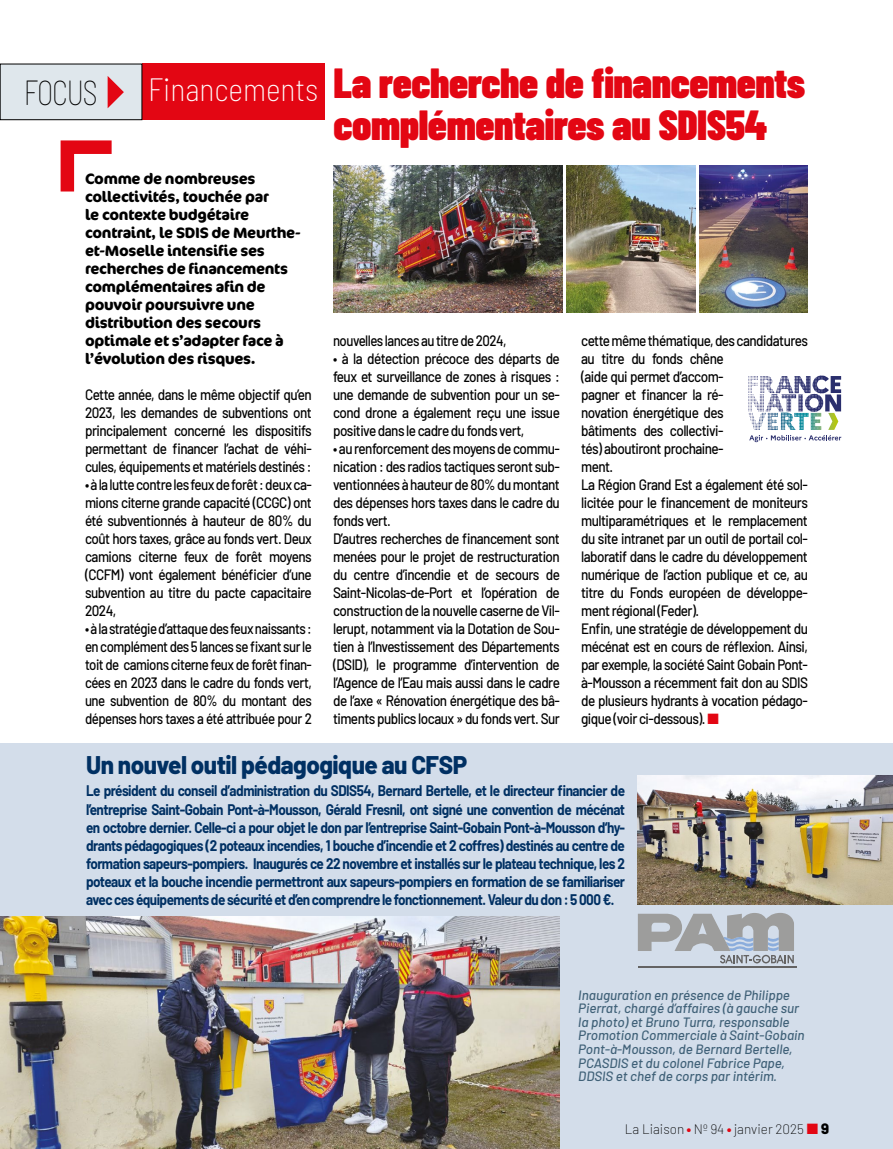
<style>
.page{position:relative;width:893px;height:1149px;background:#fff}
.page>*{position:absolute;margin:0;border:0;box-sizing:border-box;transform-origin:0 0}
.t1{font:900 42px/42px "Barlow Condensed";letter-spacing:-.01em;color:#e30613}
.t2{font:100 semi-condensed 35.55px "Barlow";letter-spacing:-.04em;color:#000;scale:.85 1}
.t3{font:200 semi-condensed 31.5px "Barlow";color:#fff}
.t4{font:800 25.5px "Barlow";letter-spacing:-.02em;color:#003063;scale:.95 1}
.t5{font:500 15px/18px "Barlow";letter-spacing:-.04em;color:#000;text-align:justify;scale:.9 1}
.t6{font:700 15px/18px "Barlow";letter-spacing:-.04em;color:#003063;text-align:justify;scale:.9 1}
.t7{font:700 15px/18px "Cocon OT";letter-spacing:-.02em;color:#000}
.t8{font:500 15px/18px "Barlow";letter-spacing:-.04em;color:#000;text-align:justify;scale:.88 1}
.t9{font:italic 500 13.5px/13.5px "Barlow";color:#4e7183}
.t10{font:200 13.5px "Barlow";color:#000}
.s1{color:#e30613}
.s2{font-family:"Barlow Condensed";font-weight:900;color:#e30613}
.s3{font-weight:800;font-size:15px}
</style>
<div class="page">
<div style="left:142px;top:64px;width:182px;height:56px;background:#e30613"></div>
<div style="left:0;top:64px;width:142px;height:56px;background:#dfe7ec"></div>
<svg style="left:108px;top:76px;width:16px;height:32px"></svg>
<div style="left:0;top:64px;width:142px;height:56px;border:1px solid #000"></div>
<svg style="left:60px;top:140px;width:52px;height:52px"></svg>
<div style="left:0;top:742px;width:893px;height:406px;background:#d3ddea"></div>
<img style="left:0;top:916px;width:560px;height:232px">
<svg style="left:638px;top:913px;width:156px;height:50px"></svg>
<hr style="left:638px;top:965px;width:159px;height:2px;background:#646363">
<img style="left:333px;top:166px;width:229px;height:147px">
<img style="left:567px;top:166px;width:129px;height:147px">
<img style="left:700px;top:166px;width:108px;height:147px">
<svg style="left:748px;top:375px;width:93px;height:67px"></svg>
<img style="left:638px;top:775px;width:255px;height:129px">
<h2 class="t2" style="left:24px;top:66px;width:88px">FOCUS</h2>
<h3 class="t3" style="left:148px;top:67px;width:172px">Financements</h3>
<p class="t7" style="left:85px;top:170px;width:217px">Comme de nombreuses collectivités, touchée par<br>le contexte budgétaire contraint, le SDIS de Meurthe&shy;et-Moselle intensifie ses recherches de financements complémentaires afin de pouvoir poursuivre une distribution des secours optimale et s’adapter face à l’évolution des risques.</p>
<p class="t5" style="left:85px;top:384px;width:253px">Cette année, dans le même objectif qu’en 2023, les demandes de subventions ont principalement concerné les dispositifs permettant de financer l’achat de véhi&shy;cules, équipements et matériels destinés :</p>
<p class="t5" style="left:85px;top:474px;width:253px">• à la lutte contre les feux de forêt : deux ca&shy;mions citerne grande capacité (CCGC) ont été subventionnés à hauteur de 80% du coût hors taxes, grâce au fonds vert. Deux camions citerne feux de forêt moyens (CCFM) vont également bénéficier d’une subvention au titre du pacte capacitaire 2024,</p>
<p class="t8" style="left:85px;top:618px;width:259px">• à la stratégie d’attaque des feux naissants : en complément des 5 lances se fixant sur le toit de camions citerne feux de forêt finan&shy;cées en 2023 dans le cadre du fonds vert, une subvention de 80% du montant des dépenses hors taxes a été attribuée pour 2</p>
<h1 class="t1" style="left:333px;top:60px;width:473px">La recherche de financements complémentaires au SDIS54</h1>
<p class="t8" style="left:333px;top:330px;width:199px">nouvelles lances au titre de 2024,</p>
<p class="t5" style="left:333px;top:348px;width:253px">• à la détection précoce des départs de feux et surveillance de zones à risques : une demande de subvention pour un se&shy;cond drone a également reçu une issue positive dans le cadre du fonds vert,</p>
<p class="t5" style="left:333px;top:438px;width:254px;text-align:left">• au renforcement des moyens de commu&shy;nication : des radios tactiques seront sub&shy;ventionnées à hauteur de 80% du montant des dépenses hors taxes dans le cadre du fonds vert.<br>D’autres recherches de financement sont menées pour le projet de restructuration du centre d’incendie et de secours de Saint-Nicolas-de-Port et l’opération de construction de la nouvelle caserne de Vil&shy;lerupt, notamment via la Dotation de Sou&shy;tien à l’Investissement des Départements (DSID), le programme d’intervention de l’Agence de l’Eau mais aussi dans le cadre de l’axe « Rénovation énergétique des bâ&shy;timents publics locaux » du fonds vert. Sur</p>
<p class="t5" style="left:581px;top:330px;width:254px;text-align:left">cette même thématique, des candidatures au titre du fonds chêne<br>(aide qui permet d’accom-<br>pagner et financer la ré-<br>novation énergétique des<br>bâtiments des collectivi-<br>tés) aboutiront prochaine-<br>ment.<br>La Région Grand Est a également été sol&shy;licitée pour le financement de moniteurs multiparamétriques et le remplacement du site intranet par un outil de portail col&shy;laboratif dans le cadre du développement numérique de l’action publique et ce, au titre du Fonds européen de développe&shy;ment régional (Feder).<br>Enfin, une stratégie de développement du mécénat est en cours de réflexion. Ainsi, par exemple, la société Saint Gobain Pont&shy;à-Mousson a récemment fait don au SDIS de plusieurs hydrants à vocation pédago&shy;gique (voir ci-dessous). <span class="s1">■</span></p>
<h3 class="t4" style="left:86px;top:745px;width:403px">Un nouvel outil pédagogique au CFSP</h3>
<p class="t6" style="left:86px;top:780px;width:600px">Le président du conseil d’administration du SDIS54, Bernard Bertelle, et le directeur financier de l’entreprise Saint-Gobain Pont-à-Mousson, Gérald Fresnil, ont signé une convention de mécénat en octobre dernier. Celle-ci a pour objet le don par l’entreprise Saint-Gobain Pont-à-Mousson d‘hy&shy;drants pédagogiques (2 poteaux incendies, 1 bouche d’incendie et 2 coffres) destinés au centre de formation sapeurs-pompiers. Inaugurés ce 22 novembre et installés sur le plateau technique, les 2 poteaux et la bouche incendie permettront aux sapeurs-pompiers en formation de se familiariser avec ces équipements de sécurité et d’en comprendre le fonctionnement. Valeur du don : 5 000 €.</p>
<p class="t9" style="left:578px;top:986px;width:228px">Inauguration en présence de Philippe Pierrat, chargé d’affaires (à gauche sur la photo) et Bruno Turra, responsable Promotion Commerciale à Saint-Gobain Pont-à-Mousson, de Bernard Bertelle, PCASDIS et du colonel Fabrice Pape, DDSIS et chef de corps par intérim.</p>
<p class="t10" style="left:625px;top:1119px;width:206px">La Liaison <span class="s2">•</span> Nº 94 <span class="s2">•</span> janvier 2025 <span class="s1">■</span> <span class="s3">9</span></p>
</div>
